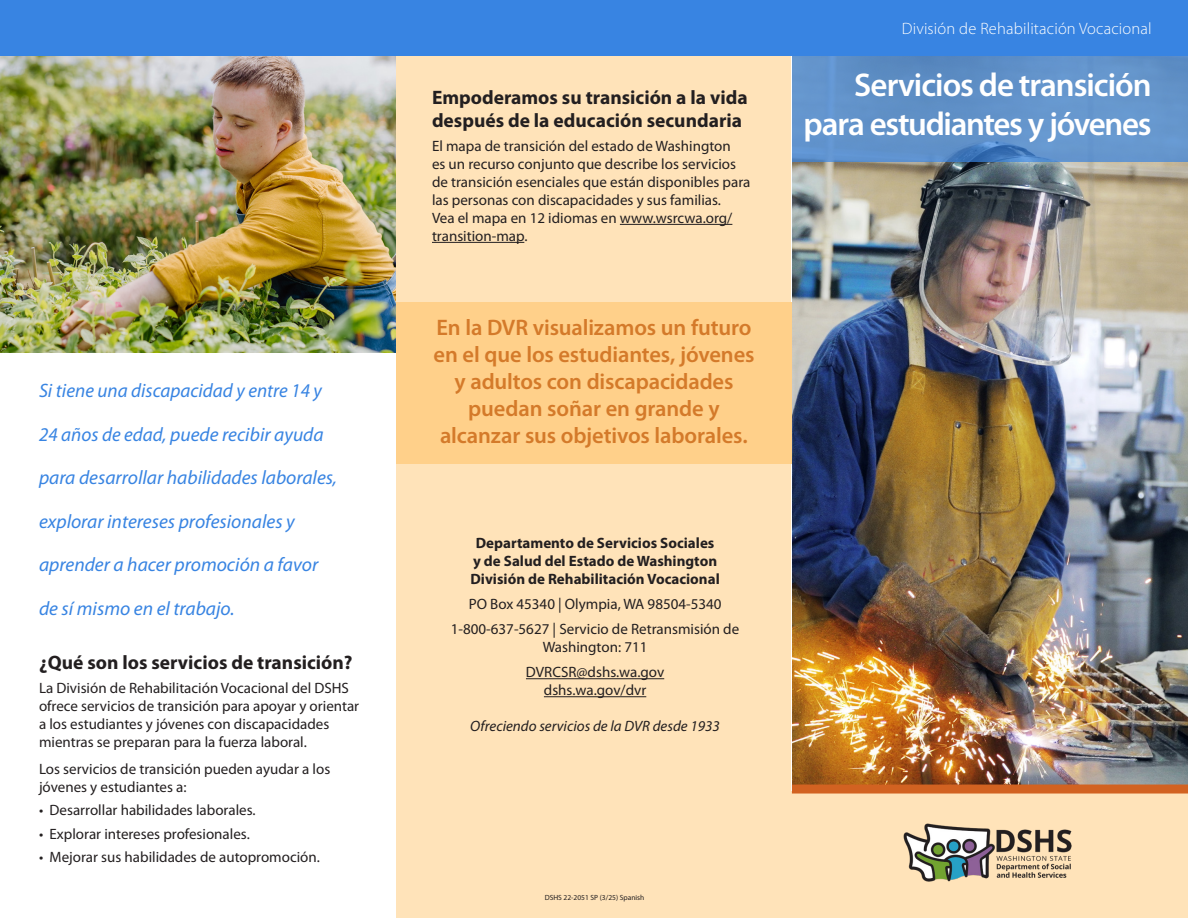
<style>
.page{position:relative;width:1188px;height:918px;background:#fff}
.page>*{position:absolute;margin:0;border:0;box-sizing:border-box;transform-origin:0 0}
.t1{font:600 33px/39px "Myriad Pro";letter-spacing:-.03em;color:#fff;text-align:right}
.t2{font:600 22.5px/27px "Myriad Pro";letter-spacing:-.005em;color:#d47a2a;text-align:center}
.t3{font:italic 19.5px "Myriad Pro";color:#3884e2}
.t4{font:700 19.5px/23.4px "Myriad Pro";color:#231f20}
.t5{font:300 16.5px "Myriad Pro";letter-spacing:.01em;color:#fff}
.t6{font:15px/18px "Myriad Pro";color:#231f20}
.t7{font:700 15px/18px "Myriad Pro";color:#231f20;text-align:center}
.t8{font:italic 15px "Myriad Pro";color:#231f20}
.body{font:7.5px "Myriad Pro";color:#231f20}
</style>
<div class="page">
<img style="left:0;top:55px;width:396px;height:298px">
<div style="left:396px;top:0;width:394px;height:918px;background:#ffe3b9"></div>
<img style="left:792px;top:161px;width:396px;height:624px">
<div style="left:792px;top:791px;width:396px;height:127px;background:#ffe3b9"></div>
<div style="left:792px;top:54px;width:396px;height:107px;background:#6293cb"></div>
<div style="left:792px;top:785px;width:396px;height:9px;background:#d26221"></div>
<img style="left:903px;top:824px;width:168px;height:58px">
<div style="left:0;top:0;width:1188px;height:55px;background:#3884e2"></div>
<hr style="left:526px;top:678px;width:138px;height:1px;background:#231f20">
<hr style="left:544px;top:696px;width:102px;height:1px;background:#231f20">
<div style="left:396px;top:302px;width:396px;height:162px;background:#ffd08a"></div>
<hr style="left:620px;top:224px;width:112px;height:1px;background:#231f20">
<hr style="left:432px;top:242px;width:92px;height:1px;background:#231f20">
<p class="t3" style="left:39px;top:380px;width:285px">Si tiene una discapacidad y entre 14 y</p>
<p class="t3" style="left:39px;top:423px;width:286px">24 años de edad, puede recibir ayuda</p>
<p class="t3" style="left:39px;top:467px;width:300px">para desarrollar habilidades laborales,</p>
<p class="t3" style="left:39px;top:510px;width:257px">explorar intereses profesionales y</p>
<p class="t3" style="left:39px;top:554px;width:281px">aprender a hacer promoción a favor</p>
<p class="t3" style="left:39px;top:597px;width:197px">de sí mismo en el trabajo.</p>
<p class="t4" style="left:39px;top:651px;width:315px">¿Qué son los servicios de transición?</p>
<p class="t6" style="left:39px;top:679px;width:322px">La División de Rehabilitación Vocacional del DSHS ofrece servicios de transición para apoyar y orientar a los estudiantes y jóvenes con discapacidades mientras se preparan para la fuerza laboral.</p>
<p class="t6" style="left:39px;top:760px;width:293px">Los servicios de transición pueden ayudar a los jóvenes y estudiantes a:</p>
<p class="t6" style="left:39px;top:801px;width:218px">• Desarrollar habilidades laborales.</p>
<p class="t6" style="left:39px;top:825px;width:212px">• Explorar intereses profesionales.</p>
<p class="t6" style="left:39px;top:848px;width:282px">• Mejorar sus habilidades de autopromoción.</p>
<p class="t4" style="left:432px;top:86px;width:317px">Empoderamos su transición a la vida después de la educación secundaria</p>
<p class="t6" style="left:432px;top:137px;width:320px">El mapa de transición del estado de Washington<br>es un recurso conjunto que describe los servicios de transición esenciales que están disponibles para las personas con discapacidades y sus familias.<br>Vea el mapa en 12 idiomas en www.wsrcwa.org/ transition-map.</p>
<p class="t2" style="left:433px;top:314px;width:323px">En la DVR visualizamos un futuro en el que los estudiantes, jóvenes y adultos con discapacidades puedan soñar en grande y alcanzar sus objetivos laborales.</p>
<p class="t7" style="left:470px;top:534px;width:251px">Departamento de Servicios Sociales y de Salud del Estado de Washington<br>División de Rehabilitación Vocacional</p>
<p class="t6" style="left:469px;top:595px;width:254px">PO Box 45340 | Olympia, WA 98504-5340</p>
<p class="t6" style="left:451px;top:620px;width:290px;text-align:center">1-800-637-5627 | Servicio de Retransmisión de<br>Washington: 711</p>
<p class="t6" style="left:526px;top:664px;width:140px">DVRCSR@dshs.wa.gov</p>
<p class="t6" style="left:544px;top:682px;width:104px">dshs.wa.gov/dvr</p>
<p class="t8" style="left:470px;top:718px;width:251px">Ofreciendo servicios de la DVR desde 1933</p>
<p class="t5" style="left:902px;top:19px;width:251px">División de Rehabilitación Vocacional</p>
<p class="t1" style="left:804px;top:66px;width:350px">Servicios de transición para estudiantes y jóvenes</p>
<p class="body" style="left:545px;top:893px;width:101px">DSHS 22-2051 SP (3/25) Spanish</p>
</div>
